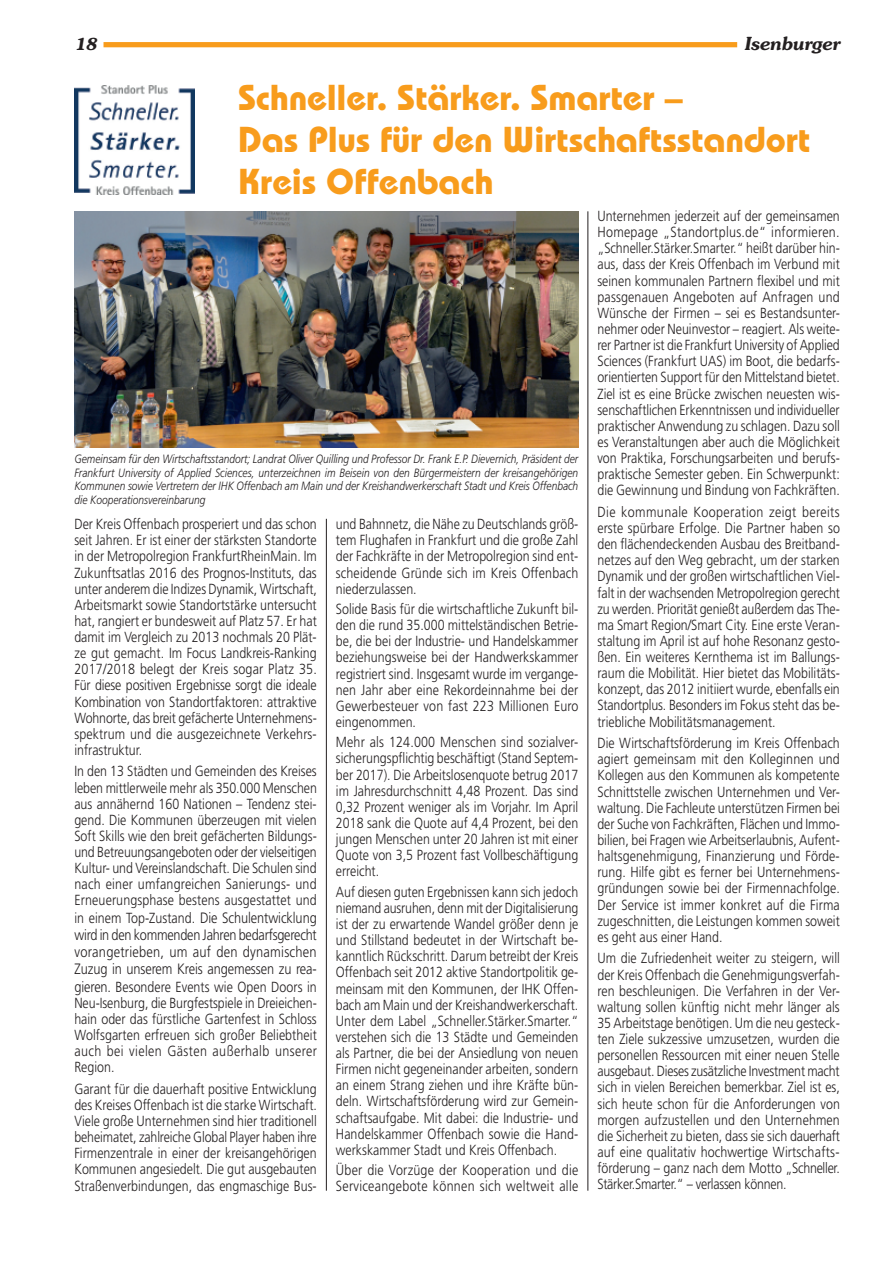
<style>
.page{position:relative;width:893px;height:1263px;background:#fff}
.page>*{position:absolute;margin:0;border:0;box-sizing:border-box;transform-origin:0 0}
.t1{font:700 36px/42px "Bauhaus Std";color:#f89c1c}
.t2{font:italic 600 18px "Souvenir";letter-spacing:-.025em;color:#231f20}
.t3{font:italic 600 16.5px "Souvenir";color:#231f20}
.t4{font:300 15px/17.2px "Frutiger";letter-spacing:-.005em;color:#231f20;text-align:justify;scale:.85 1}
.t5{font:300 14.7px/16.2px "Frutiger";color:#231f20;text-align:justify;scale:.85 1}
.t6{font:300 14.7px/16.2px "Frutiger";color:#231f20;text-align:justify;scale:.86 1}
.t7{font:300 14.7px/16.2px "Frutiger";letter-spacing:.025em;color:#231f20;scale:.86 1}
.t8{font:italic 300 12px/13.5px "Frutiger";color:#231f20;text-align:justify;scale:.85 1}
.s1{font-size:15px}
</style>
<div class="page">
<div style="left:104px;top:42px;width:633px;height:5px;background:#f89c1c"></div>
<hr style="left:326px;top:519px;width:1px;height:672px;background:#231f20">
<hr style="left:587px;top:211px;width:1px;height:980px;background:#231f20">
<img style="left:74px;top:85px;width:120px;height:110px">
<img style="left:74px;top:211px;width:504px;height:236px">
<p class="t3" style="left:74px;top:34px;width:24px">18</p>
<p class="t2" style="left:744px;top:33px;width:97px">Isenburger</p>
<h1 class="t1" style="left:238px;top:76px;width:573px">Schneller. Stärker. Smarter –<br>Das Plus für den Wirtschaftsstandort<br>Kreis Offenbach</h1>
<p class="t8" style="left:74px;top:452px;width:594px">Gemeinsam für den Wirtschaftsstandort; Landrat Oliver Quilling und Professor Dr. Frank E.P. Dievernich, Präsident der Frankfurt University of Applied Sciences, unterzeichnen im Beisein von den Bürgermeistern der kreisangehörigen Kommunen sowie Vertretern der IHK Offenbach am Main und der Kreishandwerkerschaft Stadt und Kreis Offenbach die Kooperationsvereinbarung</p>
<p class="t5" style="left:74px;top:516px;width:287px">Der Kreis Offenbach prosperiert und das schon seit Jahren. Er ist einer der stärksten Standorte in der Metropolregion FrankfurtRheinMain. Im Zukunftsatlas 2016 des Prognos-Instituts, das unter anderem die Indizes Dynamik, Wirtschaft, Arbeitsmarkt sowie Standortstärke untersucht hat, rangiert er bundesweit auf Platz 57. Er hat damit im Vergleich zu 2013 nochmals 20 Plät&shy;ze gut gemacht. Im Focus Landkreis-Ranking 2017/2018 belegt der Kreis sogar Platz 35.<br>Für diese positiven Ergebnisse sorgt die ideale Kombination von Standortfaktoren: attraktive Wohnorte, das breit gefächerte Unternehmens&shy;spektrum und die ausgezeichnete Verkehrs&shy;infrastruktur.</p>
<p class="t5" style="left:74px;top:763px;width:287px">In den 13 Städten und Gemeinden des Kreises leben mittlerweile mehr als 350.000 Menschen aus annähernd 160 Nationen – Tendenz stei&shy;gend. Die Kommunen überzeugen mit vielen Soft Skills wie den breit gefächerten Bildungs&shy;und Betreuungsangeboten oder der vielseitigen Kultur- und Vereinslandschaft. Die Schulen sind nach einer umfangreichen Sanierungs- und Erneuerungsphase bestens ausgestattet und in einem Top-Zustand. <span class="s1">Die Schulentwicklung</span></p>
<p class="t4" style="left:74px;top:926px;width:287px">wird in den kommenden Jahren bedarfsgerecht vorangetrieben, um auf den dynamischen Zuzug in unserem Kreis angemessen zu rea-</p>
<p class="t5" style="left:74px;top:978px;width:287px"><span class="s1">gieren.</span> Besondere Events wie Open Doors in Neu-Isenburg, die Burgfestspiele in Dreieichen&shy;hain oder das fürstliche Gartenfest in Schloss Wolfsgarten erfreuen sich großer Beliebtheit auch bei vielen Gästen außerhalb unserer Region.</p>
<p class="t5" style="left:74px;top:1081px;width:287px">Garant für die dauerhaft positive Entwicklung des Kreises Offenbach ist die starke Wirtschaft.<br>Viele große Unternehmen sind hier traditionell beheimatet, zahlreiche Global Player haben ihre Firmenzentrale in einer der kreisangehörigen Kommunen angesiedelt. Die gut ausgebauten Straßenverbindungen, das engmaschige Bus-</p>
<p class="t5" style="left:336px;top:516px;width:287px">und Bahnnetz, die Nähe zu Deutschlands größ&shy;tem Flughafen in Frankfurt und die große Zahl der Fachkräfte in der Metropolregion sind ent&shy;scheidende Gründe sich im Kreis Offenbach niederzulassen.</p>
<p class="t5" style="left:336px;top:601px;width:287px">Solide Basis für die wirtschaftliche Zukunft bil&shy;den die rund 35.000 mittelständischen Betrie&shy;be, die bei der Industrie- und Handelskammer beziehungsweise bei der Handwerkskammer registriert sind. Insgesamt wurde im vergange&shy;nen Jahr aber eine Rekordeinnahme bei der Gewerbesteuer von fast 223 Millionen Euro eingenommen.</p>
<p class="t5" style="left:336px;top:734px;width:287px">Mehr als 124.000 Menschen sind sozialver&shy;sicherungspflichtig beschäftigt (Stand Septem&shy;ber 2017). Die Arbeitslosenquote betrug 2017 im Jahresdurchschnitt 4,48 Prozent. Das sind 0,32 Prozent weniger als im Vorjahr. Im April 2018 sank die Quote auf 4,4 Prozent, bei den jungen Menschen unter 20 Jahren ist mit einer Quote von 3,5 Prozent fast Vollbeschäftigung erreicht.</p>
<p class="t5" style="left:336px;top:883px;width:287px">Auf diesen guten Ergebnissen kann sich jedoch niemand ausruhen, denn mit der Digitalisierung ist der zu erwartende Wandel größer denn je und Stillstand bedeutet in der Wirtschaft be&shy;kanntlich Rückschritt. Darum betreibt der Kreis Offenbach seit 2012 aktive Standortpolitik ge&shy;meinsam mit den Kommunen, der IHK Offen&shy;bach am Main und der Kreishandwerkerschaft.<br>Unter dem Label „Schneller.Stärker.Smarter.“ verstehen sich die 13 Städte und Gemeinden als Partner, die bei der Ansiedlung von neuen Firmen nicht gegeneinander arbeiten, sondern an einem Strang ziehen und ihre Kräfte bün&shy;deln. Wirtschaftsförderung wird zur Gemein&shy;schaftsaufgabe. Mit dabei: die Industrie- und Handelskammer Offenbach sowie die Hand&shy;werkskammer Stadt und Kreis Offenbach.</p>
<p class="t7" style="left:336px;top:1162px;width:283px">Über die Vorzüge der Kooperation und die<br>Serviceangebote können sich weltweit alle</p>
<p class="t5" style="left:597px;top:208px;width:287px">Unternehmen jederzeit auf der gemeinsamen Homepage „Standortplus.de“ informieren. „Schneller.Stärker.Smarter.“ heißt darüber hin&shy;aus, dass der Kreis Offenbach im Verbund mit seinen kommunalen Partnern flexibel und mit passgenauen Angeboten auf Anfragen und Wünsche der Firmen – sei es Bestandsunter&shy;nehmer oder Neuinvestor – reagiert. Als weite&shy;rer Partner ist die Frankfurt University of Applied Sciences (Frankfurt UAS) im Boot, die bedarfs&shy;orientierten Support für den Mittelstand bietet.<br>Ziel ist es eine Brücke zwischen neuesten wis&shy;senschaftlichen Erkenntnissen und individueller praktischer Anwendung zu schlagen. Dazu soll es Veranstaltungen aber auch die Möglichkeit von Praktika, Forschungsarbeiten und berufs&shy;praktische Semester geben. Ein Schwerpunkt: die Gewinnung und Bindung von Fachkräften.</p>
<p class="t6" style="left:597px;top:504px;width:283px">Die kommunale Kooperation zeigt bereits erste spürbare Erfolge. Die Partner haben so den flächendeckenden Ausbau des Breitband&shy;netzes auf den Weg gebracht, um der starken Dynamik und der großen wirtschaftlichen Viel&shy;falt in der wachsenden Metropolregion gerecht zu werden. Priorität genießt außerdem das The&shy;ma Smart Region/Smart City. Eine erste Veran&shy;staltung im April ist auf hohe Resonanz gesto&shy;ßen. Ein weiteres Kernthema ist im Ballungs&shy;raum die Mobilität. Hier bietet das Mobilitäts&shy;konzept, das 2012 initiiert wurde, ebenfalls ein Standortplus. Besonders im Fokus steht das be&shy;triebliche Mobilitätsmanagement.</p>
<p class="t5" style="left:597px;top:735px;width:287px">Die Wirtschaftsförderung im Kreis Offenbach agiert gemeinsam mit den Kolleginnen und Kollegen aus den Kommunen als kompetente Schnittstelle zwischen Unternehmen und Ver&shy;waltung. Die Fachleute unterstützen Firmen bei der Suche von Fachkräften, Flächen und Immo&shy;bilien, bei Fragen wie Arbeitserlaubnis, Aufent&shy;haltsgenehmigung, Finanzierung und Förde&shy;rung. Hilfe gibt es ferner bei Unternehmens&shy;gründungen sowie bei der Firmennachfolge.<br>Der Service ist immer konkret auf die Firma zugeschnitten, die Leistungen kommen soweit es geht aus einer Hand.</p>
<p class="t5" style="left:597px;top:950px;width:287px">Um die Zufriedenheit weiter zu steigern, will der Kreis Offenbach die Genehmigungsverfah&shy;ren beschleunigen. Die Verfahren in der Ver&shy;waltung sollen künftig nicht mehr länger als 35 Arbeitstage benötigen. Um die neu gesteck&shy;ten Ziele sukzessive umzusetzen, wurden die personellen Ressourcen mit einer neuen Stelle ausgebaut. Dieses zusätzliche Investment macht sich in vielen Bereichen bemerkbar. Ziel ist es, sich heute schon für die Anforderungen von morgen aufzustellen und den Unternehmen die Sicherheit zu bieten, dass sie sich dauerhaft auf eine qualitativ hochwertige Wirtschafts&shy;förderung – ganz nach dem Motto „Schneller.<br>Stärker.Smarter.“ – verlassen können.</p>
</div>
